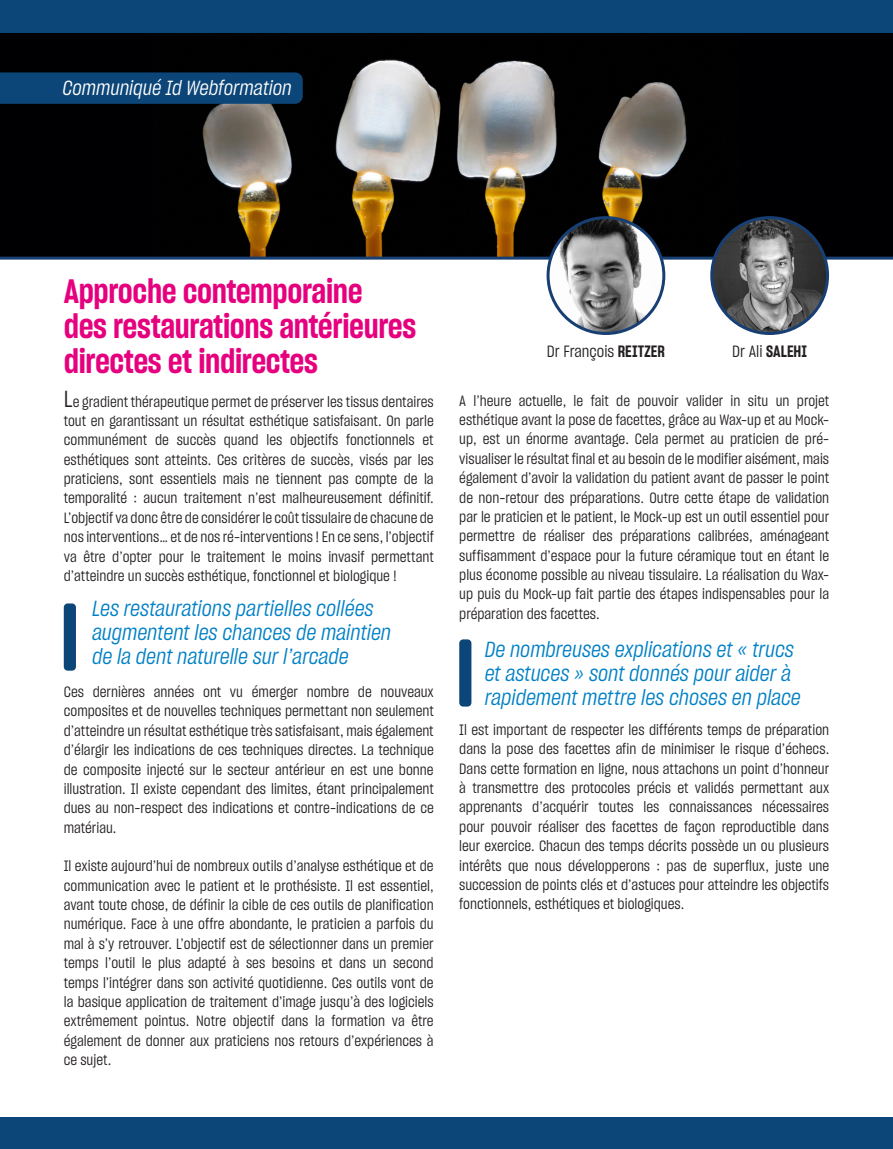
<style>
.page{position:relative;width:893px;height:1149px;background:#fff}
.page>*{position:absolute;margin:0;border:0;box-sizing:border-box;transform-origin:0 0}
.t1{font:33px "Sharp Grotesk Semi Bold 15";letter-spacing:-.01em;color:#e6007e}
.t2{font:21.45px/24.2px "Sharp Grotesk Book Italic 15";color:#0080c5}
.t3{font:20.1px "Sharp Grotesk Book Italic 15";color:#fff}
.t4{font:16.05px "Sharp Grotesk Book 15";color:#231f20}
.t5{font:16.05px "Sharp Grotesk Semi Bold 15";color:#231f20}
.t6{font:14.7px/19.4px "Sharp Grotesk Book 15";color:#231f20;text-align:justify}
.s1{font-family:"Sharp Grotesk Semi Bold 15"}
.s2{font-family:"Sharp Grotesk Book 15"}
.s3{font-size:22.8px}
</style>
<div class="page">
<div style="left:0;top:0;width:893px;height:259px;background:#000002"></div>
<img style="left:202px;top:59px;width:539px;height:197px">
<div style="left:64px;top:603px;width:12px;height:67px;background:#0c4678;border-radius:4px"></div>
<div style="left:459px;top:639px;width:12px;height:67px;background:#0c4678;border-radius:4px"></div>
<hr style="left:0;top:256px;width:893px;height:3px;background:#173f73">
<div style="left:0;top:0;width:893px;height:33px;background:#0c4678"></div>
<div style="left:0;top:1116px;width:893px;height:32px;background:#0c4678"></div>
<div style="left:0;top:72px;width:303px;height:32px;background:#0c4678"></div>
<img style="left:712px;top:217px;width:115px;height:116px;border-radius:58px">
<div style="left:710px;top:216px;width:119px;height:119px;border:3px solid #173f73;border-radius:50%"></div>
<img style="left:548px;top:217px;width:116px;height:116px;border-radius:58px">
<div style="left:547px;top:216px;width:118px;height:119px;border:3px solid #173f73;border-radius:50%"></div>
<p class="t3" style="left:63px;top:73px;width:231px">Communiqué Id Webformation</p>
<p class="t1" style="left:64px;top:268px;width:300px">Approche contemporaine</p>
<p class="t1" style="left:64px;top:303px;width:354px">des restaurations antérieures</p>
<p class="t1" style="left:64px;top:338px;width:256px">directes et indirectes</p>
<p class="t4" style="left:547px;top:340px;width:120px">Dr François <span class="s1">REITZER</span></p>
<p class="t5" style="left:732px;top:340px;width:76px"><span class="s2">Dr Ali</span> SALEHI</p>
<p class="t6" style="left:64px;top:391px;width:371px"><span class="s3">L</span>e gradient thérapeutique permet de préserver les tissus dentaires tout en garantissant un résultat esthétique satisfaisant. On parle communément de succès quand les objectifs fonctionnels et esthétiques sont atteints. Ces critères de succès, visés par les praticiens, sont essentiels mais ne tiennent pas compte de la temporalité : aucun traitement n’est malheureusement définitif.<br>L’objectif va donc être de considérer le coût tissulaire de chacune de nos interventions… et de nos ré-interventions ! En ce sens, l’objectif va être d’opter pour le traitement le moins invasif permettant d’atteindre un succès esthétique, fonctionnel et biologique !</p>
<p class="t6" style="left:459px;top:390px;width:371px">A l’heure actuelle, le fait de pouvoir valider in situ un projet esthétique avant la pose de facettes, grâce au Wax-up et au Mock&shy;up, est un énorme avantage. Cela permet au praticien de pré&shy;visualiser le résultat final et au besoin de le modifier aisément, mais également d’avoir la validation du patient avant de passer le point de non-retour des préparations. Outre cette étape de validation par le praticien et le patient, le Mock-up est un outil essentiel pour permettre de réaliser des préparations calibrées, aménageant suffisamment d’espace pour la future céramique tout en étant le plus économe possible au niveau tissulaire. La réalisation du Wax&shy;up puis du Mock-up fait partie des étapes indispensables pour la préparation des facettes.</p>
<p class="t2" style="left:92px;top:595px;width:300px">Les restaurations partielles collées augmentent les chances de maintien</p>
<p class="t2" style="left:92px;top:643px;width:258px">de la dent naturelle sur l’arcade</p>
<p class="t2" style="left:485px;top:635px;width:318px">De nombreuses explications et « trucs et astuces » sont donnés pour aider à rapidement mettre les choses en place</p>
<p class="t6" style="left:64px;top:681px;width:371px">Ces dernières années ont vu émerger nombre de nouveaux composites et de nouvelles techniques permettant non seulement d’atteindre un résultat esthétique très satisfaisant, mais également d’élargir les indications de ces techniques directes. La technique de composite injecté sur le secteur antérieur en est une bonne illustration. Il existe cependant des limites, étant principalement dues au non-respect des indications et contre-indications de ce matériau.</p>
<p class="t6" style="left:64px;top:855px;width:371px">Il existe aujourd’hui de nombreux outils d’analyse esthétique et de communication avec le patient et le prothésiste. Il est essentiel, avant toute chose, de définir la cible de ces outils de planification numérique. Face à une offre abondante, le praticien a parfois du mal à s’y retrouver. L’objectif est de sélectionner dans un premier temps l’outil le plus adapté à ses besoins et dans un second temps l’intégrer dans son activité quotidienne. Ces outils vont de la basique application de traitement d’image jusqu’à des logiciels extrêmement pointus. Notre objectif dans la formation va être également de donner aux praticiens nos retours d’expériences à ce sujet.</p>
<p class="t6" style="left:459px;top:719px;width:371px">Il est important de respecter les différents temps de préparation dans la pose des facettes afin de minimiser le risque d’échecs.<br>Dans cette formation en ligne, nous attachons un point d’honneur à transmettre des protocoles précis et validés permettant aux apprenants d’acquérir toutes les connaissances nécessaires pour pouvoir réaliser des facettes de façon reproductible dans leur exercice. Chacun des temps décrits possède un ou plusieurs intérêts que nous développerons : pas de superflux, juste une succession de points clés et d’astuces pour atteindre les objectifs fonctionnels, esthétiques et biologiques.</p>
</div>
